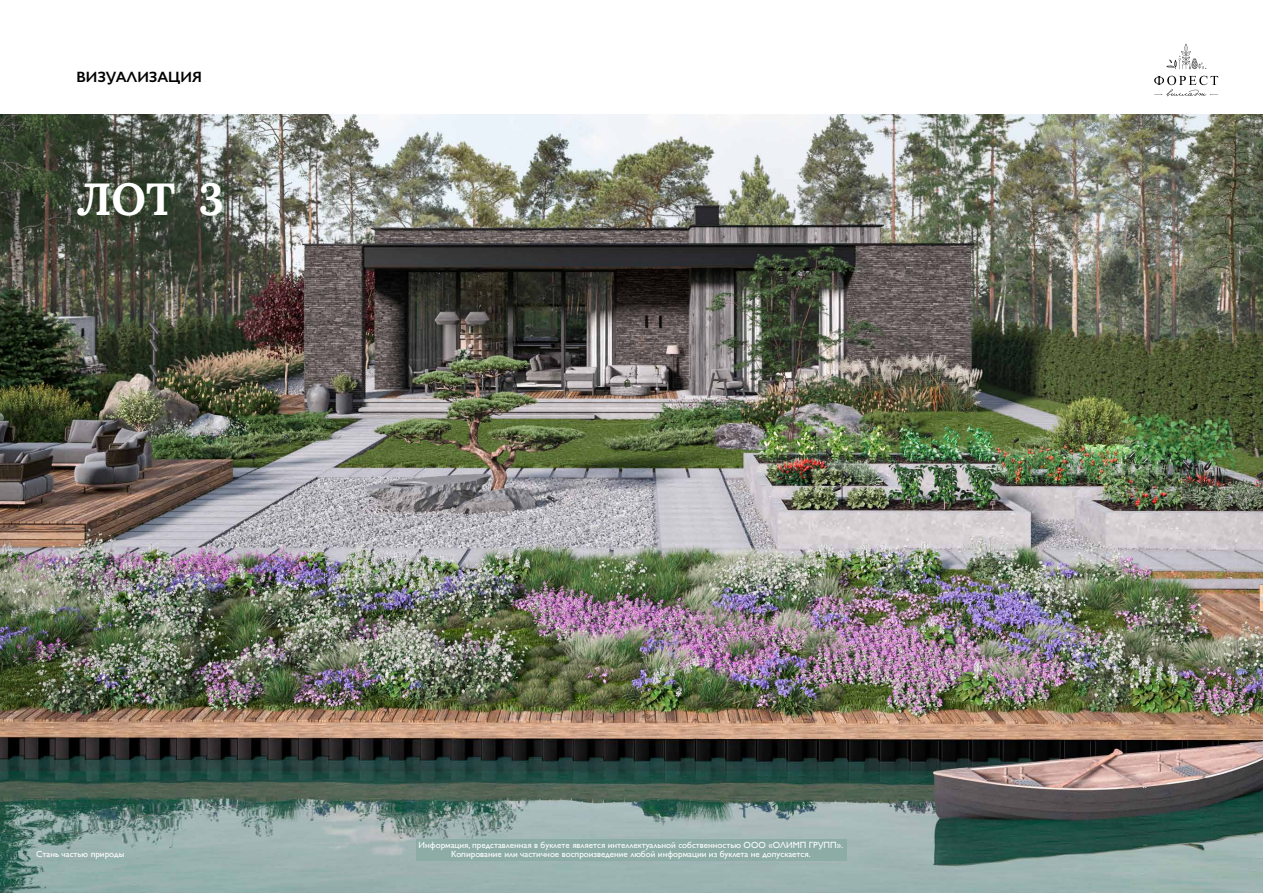
<style>
.page{position:relative;width:1263px;height:893px;background:#fff}
.page>*{position:absolute;margin:0;border:0;box-sizing:border-box;transform-origin:0 0}
.t1{font:700 45px "Lora";color:#fff}
.t2{font:600 15px "Gill Sans";color:#000}
.t3{font:9px/9px "Gill Sans";color:#fff;text-align:center}
</style>
<div class="page">
<img style="left:0;top:115px;width:1263px;height:778px">
<div style="left:74px;top:175px;width:160px;height:48px;background:#003800;opacity:.52"></div>
<svg style="left:1154px;top:76px;width:64px;height:20px"></svg>
<svg style="left:1166px;top:44px;width:40px;height:25px"></svg>
<div style="left:416px;top:839px;width:431px;height:21px;background:#8daca6"></div>
<h2 class="t2" style="left:77px;top:68px;width:127px">ВИЗУАЛИЗАЦИЯ</h2>
<h1 class="t1" style="left:77px;top:160px;width:149px">ЛОТ 3</h1>
<p class="t3" style="left:36px;top:850px;width:90px">Стань частью природы</p>
<p class="t3" style="left:419px;top:840px;width:426px">Информация, представленная в буклете является интеллектуальной собственностью ООО «ОЛИМП ГРУПП».<br>Копирование или частичное воспроизведение любой информации из буклета не допускается.</p>
</div>
